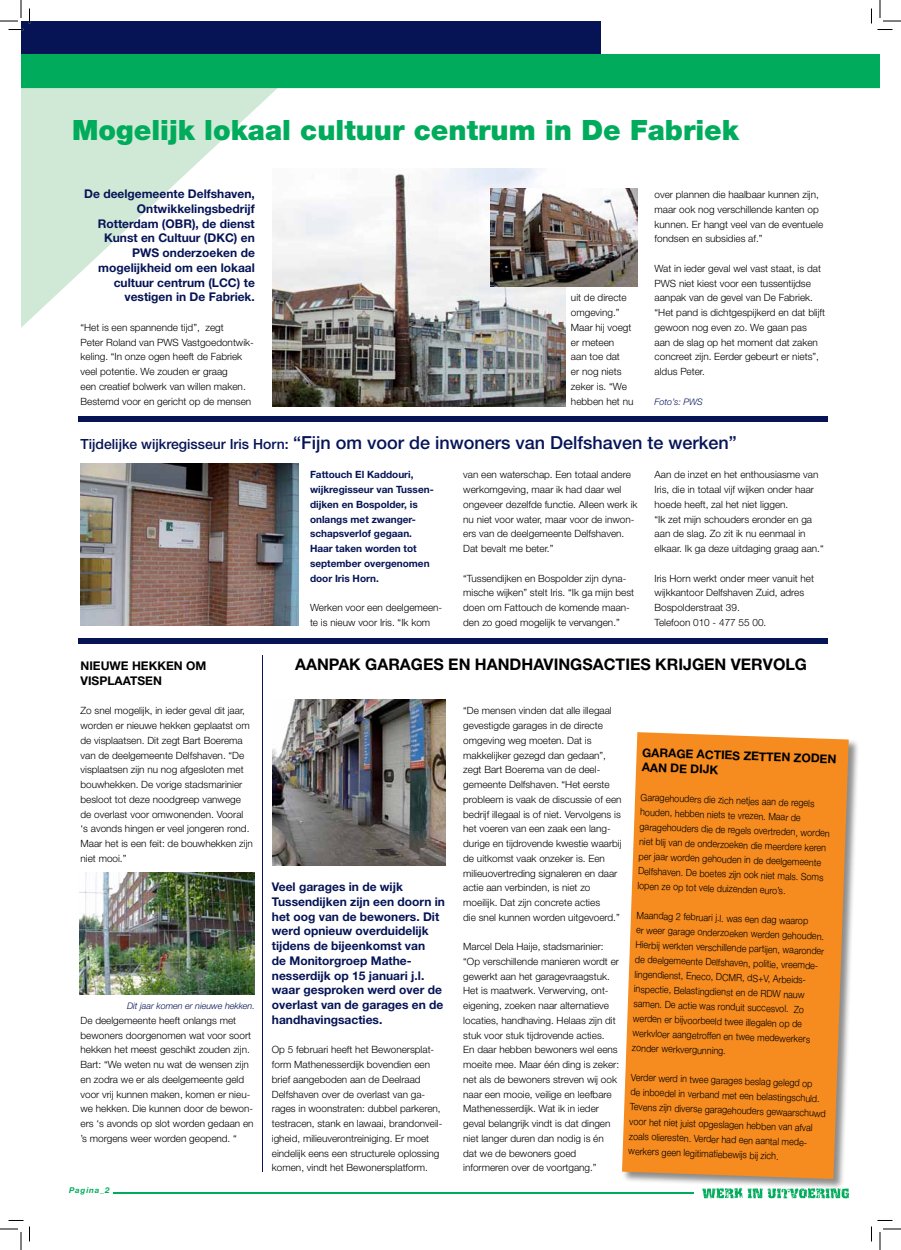
<style>
.page{position:relative;width:901px;height:1250px;background:#fff}
.page>*{position:absolute;margin:0;border:0;box-sizing:border-box;transform-origin:0 0}
.t1{font:900 28px "Helvetica Neue";color:#00ac5b}
.t2{font:500 18px "Helvetica Neue";color:#061456}
.t3{font:700 16px "Helvetica Neue";color:#000}
.t4{font:700 12px/14.7px "Helvetica Neue";color:#061456}
.t5{font:700 12px/14.7px "Helvetica Neue";color:#000}
.t6{font:300 10px/14.7px "Helvetica Neue";color:#000}
.t7{font:300 10px/14.7px "Helvetica Neue";color:#000;scale:.9 1}
.t8{font:700 10px/14.7px "Helvetica Neue";color:#061456}
.t9{font:italic 300 9px "Helvetica Neue";color:#061456}
.t10{font:italic 700 8px "Helvetica Neue";letter-spacing:.1em;color:#00ac5b}
.s1{font-size:14px}
</style>
<div class="page">
<div style="left:21px;top:21px;width:579px;height:37px;background:#061456"></div>
<svg style="left:21px;top:88px;width:257px;height:240px;fill:#d0e9d7"></svg>
<div style="left:21px;top:54px;width:859px;height:34px;background:#00ac5b"></div>
<hr style="left:113px;top:1192px;width:581px;height:1px;background:#00ac5b">
<svg style="left:702px;top:1189px;width:147px;height:9px"></svg>
<div style="left:78px;top:416px;width:750px;height:6px;background:#061456"></div>
<div style="left:78px;top:638px;width:750px;height:5px;background:#061456"></div>
<img style="left:272px;top:169px;width:293px;height:237px">
<img style="left:491px;top:189px;width:147px;height:98px">
<img style="left:81px;top:463px;width:218px;height:163px">
<img style="left:79px;top:872px;width:176px;height:122px">
<img style="left:273px;top:699px;width:172px;height:166px">
<div style="left:621px;top:731px;width:238px;height:458px;background:#000;opacity:.45"></div>
<svg style="left:622px;top:732px;width:227px;height:447px;background:#f3912e"></svg>
<hr style="left:262px;top:655px;width:1px;height:516px;background:#061456">
<svg style="left:0;top:0;width:30px;height:30px"></svg>
<svg style="left:0;top:1220px;width:30px;height:30px"></svg>
<svg style="left:871px;top:0;width:30px;height:30px"></svg>
<svg style="left:871px;top:1220px;width:30px;height:30px"></svg>
<svg style="left:820px;top:754px;width:16px;height:9px"></svg>
<svg style="left:642px;top:762px;width:24px;height:10px"></svg>
<h1 class="t1" style="left:72px;top:113px;width:668px">Mogelijk lokaal cultuur centrum in De Fabriek</h1>
<p class="t4" style="left:84px;top:186px;width:172px;text-align:right">De deelgemeente Delfshaven,<br>Ontwikkelingsbedrijf<br>Rotterdam (OBR), de dienst<br>Kunst en Cultuur (DKC) en<br>PWS onderzoeken de mogelijkheid om een lokaal cultuur centrum (LCC) te vestigen in De Fabriek.</p>
<p class="t6" style="left:81px;top:320px;width:175px">“Het is een spannende tijd”, zegt<br>Peter Roland van PWS Vastgoedontwik&shy;keling. “In onze ogen heeft de Fabriek veel potentie. We zouden er graag<br>een creatief bolwerk van willen maken.<br>Bestemd voor en gericht op de mensen</p>
<p class="t6" style="left:571px;top:290px;width:64px">uit de directe omgeving.”<br>Maar hij voegt er meteen<br>aan toe dat<br>er nog niets zeker is. “We hebben het nu</p>
<p class="t6" style="left:655px;top:187px;width:170px">over plannen die haalbaar kunnen zijn, maar ook nog verschillende kanten op kunnen. Er hangt veel van de eventuele fondsen en subsidies af.”</p>
<p class="t6" style="left:655px;top:261px;width:172px">Wat in ieder geval wel vast staat, is dat PWS niet kiest voor een tussentijdse aanpak van de gevel van De Fabriek. “Het pand is dichtgespijkerd en dat blijft gewoon nog even zo. We gaan pas<br>aan de slag op het moment dat zaken concreet zijn. Eerder gebeurt er niets”, aldus Peter.</p>
<p class="t9" style="left:655px;top:396px;width:50px">Foto’s: PWS</p>
<h2 class="t2" style="left:81px;top:432px;width:658px"><span class="s1">Tijdelijke wijkregisseur Iris Horn:</span> “Fijn om voor de inwoners van Delfshaven te werken”</h2>
<p class="t5" style="left:81px;top:658px;width:117px">Nieuwe hekken om visplaats</p>
<p class="t5" style="left:145px;top:673px;width:16px">en</p>
<p class="t6" style="left:81px;top:703px;width:174px">Zo snel mogelijk, in ieder geval dit jaar, worden er nieuwe hekken geplaatst om de visplaatsen. Dit zegt Bart Boerema van de deelgemeente Delfshaven. “De visplaatsen zijn nu nog afgesloten met bouwhekken. De vorige stadsmarinier besloot tot deze noodgreep vanwege de overlast voor omwonenden. Vooral ‘s avonds hingen er veel jongeren rond.<br>Maar het is een feit: de bouwhekken zijn niet mooi.”</p>
<p class="t9" style="left:127px;top:1000px;width:129px">Dit jaar komen er nieuwe hekken.</p>
<p class="t6" style="left:81px;top:1012px;width:175px">De deelgemeente heeft onlangs met bewoners doorgenomen wat voor soort hekken het meest geschikt zouden zijn.<br>Bart: “We weten nu wat de wensen zijn en zodra we er als deelgemeente geld voor vrij kunnen maken, komen er nieu&shy;we hekken. Die kunnen door de bewon&shy;ers ‘s avonds op slot worden gedaan en ’s morgens weer worden geopend. “</p>
<p class="t10" style="left:69px;top:1185px;width:42px">Pagina_2</p>
<p class="t8" style="left:310px;top:467px;width:125px">Fattouch El Kaddouri, wijkregisseur van Tussen&shy;dijken en Bospolder, is onlangs met zwanger&shy;schapsverlof gegaan.<br>Haar taken worden tot september overgenomen door Iris Horn.</p>
<p class="t6" style="left:310px;top:600px;width:134px">Werken voor een deelgemeen&shy;te is nieuw voor Iris. “Ik kom</p>
<p class="t6" style="left:463px;top:467px;width:176px">van een waterschap. Een totaal andere werkomgeving, maar ik had daar wel ongeveer dezelfde functie. Alleen werk ik nu niet voor water, maar voor de inwon&shy;ers van de deelgemeente Delfshaven.<br>Dat bevalt me beter.”</p>
<p class="t6" style="left:463px;top:570px;width:172px">“Tussendijken en Bospolder zijn dyna&shy;mische wijken” stelt Iris. “Ik ga mijn best doen om Fattouch de komende maan&shy;den zo goed mogelijk te vervangen.”</p>
<p class="t6" style="left:655px;top:467px;width:171px">Aan de inzet en het enthousiasme van Iris, die in totaal vijf wijken onder haar hoede heeft, zal het niet liggen.<br>“Ik zet mijn schouders eronder en ga aan de slag. Zo zit ik nu eenmaal in elkaar. Ik ga deze uitdaging graag aan.“</p>
<p class="t6" style="left:655px;top:570px;width:161px">Iris Horn werkt onder meer vanuit het wijkkantoor Delfshaven Zuid, adres<br>Bospolderstraat 39.<br>Telefoon 010 - 477 55 00.</p>
<h3 class="t3" style="left:295px;top:654px;width:23px">Aanpak</h3>
<h3 class="t3" style="left:365px;top:654px;width:13px">garag</h3>
<h3 class="t3" style="left:423px;top:654px;width:64px">es en handhavingsacti</h3>
<h3 class="t3" style="left:630px;top:654px;width:36px">es krijg</h3>
<h3 class="t3" style="left:704px;top:654px;width:59px">en vervolg</h3>
<p class="t4" style="left:272px;top:879px;width:175px">Veel garages in de wijk<br>Tussendijken zijn een doorn in het oog van de bewoners. Dit werd opnieuw overduidelijk tijdens de bijeenkomst van<br>de Monitorgroep Mathe&shy;nesserdijk op 15 januari j.l. waar gesproken werd over de overlast van de garages en de handhavingsacties.</p>
<p class="t6" style="left:272px;top:1042px;width:172px">Op 5 februari heeft het Bewonersplat&shy;form Mathenesserdijk bovendien een brief aangeboden aan de Deelraad Delfshaven over de overlast van ga&shy;rages in woonstraten: dubbel parkeren, testracen, stank en lawaai, brandonveil&shy;igheid, milieuverontreiniging. Er moet eindelijk eens een structurele oplossing komen, vindt het Bewonersplatform.</p>
<p class="t6" style="left:463px;top:703px;width:160px">“De mensen vinden dat alle illegaal gevestigde garages in de directe omgeving weg moeten. Dat is makkelijker gezegd dan gedaan”, zegt Bart Boerema van de deel&shy;gemeente Delfshaven. “Het eerste probleem is vaak de discussie of een bedrijf illegaal is of niet. Vervolgens is het voeren van een zaak een lang&shy;durige en tijdrovende kwestie waarbij de uitkomst vaak onzeker is. Een milieuovertreding signaleren en daar actie aan verbinden, is niet zo moeilijk. Dat zijn concrete acties<br>die snel kunnen worden uitgevoerd.”</p>
<p class="t6" style="left:463px;top:939px;width:157px">Marcel Dela Haije, stadsmarinier: “Op verschillende manieren wordt er gewerkt aan het garagevraagstuk.<br>Het is maatwerk. Verwerving, ont&shy;eigening, zoeken naar alternatieve locaties, handhaving. Helaas zijn dit stuk voor stuk tijdrovende acties.<br>En daar hebben bewoners wel eens moeite mee. Maar één ding is zeker: net als de bewoners streven wij ook naar een mooie, veilige en leefbare Mathenesserdijk. Wat ik in ieder geval belangrijk vindt is dat dingen niet langer duren dan nodig is én dat we de bewoners goed informeren over de voortgang.”</p>
<p class="t5" style="left:643px;top:744px;width:18px;rotate:2deg">Garag</p>
<p class="t5" style="left:686px;top:746px;width:19px;rotate:2deg">e acti</p>
<p class="t5" style="left:725px;top:747px;width:78px;rotate:2deg">es zett en zod</p>
<p class="t5" style="left:671px;top:760px;width:29px;rotate:2deg">de dijk</p>
<p class="t7" style="left:641px;top:789px;width:213px;rotate:2deg">Garagehouders die zich netjes aan de regels houden, hebben niets te vrezen. Maar de garagehouders die de regels overtreden, worden niet blij van de onderzoeken die meerdere keren per jaar worden gehouden in de deelgemeente Delfshaven. De boetes zijn ook niet mals. Soms lopen ze op tot vele duizenden euro’s.</p>
<p class="t7" style="left:637px;top:907px;width:211px;rotate:2deg">Maandag 2 februari j.l. was een dag waarop<br>er weer garage onderzoeken werden gehouden.<br>Hierbij werkten verschillende partijen, waaronder de deelgemeente Delfshaven, politie, vreemde&shy;lingendienst, Eneco, DCMR, dS+V, Arbeids&shy;inspectie, Belastingdienst en de RDW nauw samen. De actie was ronduit succesvol. Zo werden er bijvoorbeeld twee illegalen op de werkvloer aangetroffen en twee medewerkers zonder werkvergunning.</p>
<p class="t7" style="left:631px;top:1069px;width:219px;rotate:2deg">Verder werd in twee garages beslag gelegd op<br>de inboedel in verband met een belastingschuld.<br>Tevens zijn diverse garagehouders gewaarschuwd voor het niet juist opgeslagen hebben van afval zoals olieresten. Verder had een aantal mede&shy;werkers geen legitimatiebewijs bij zich.</p>
</div>
